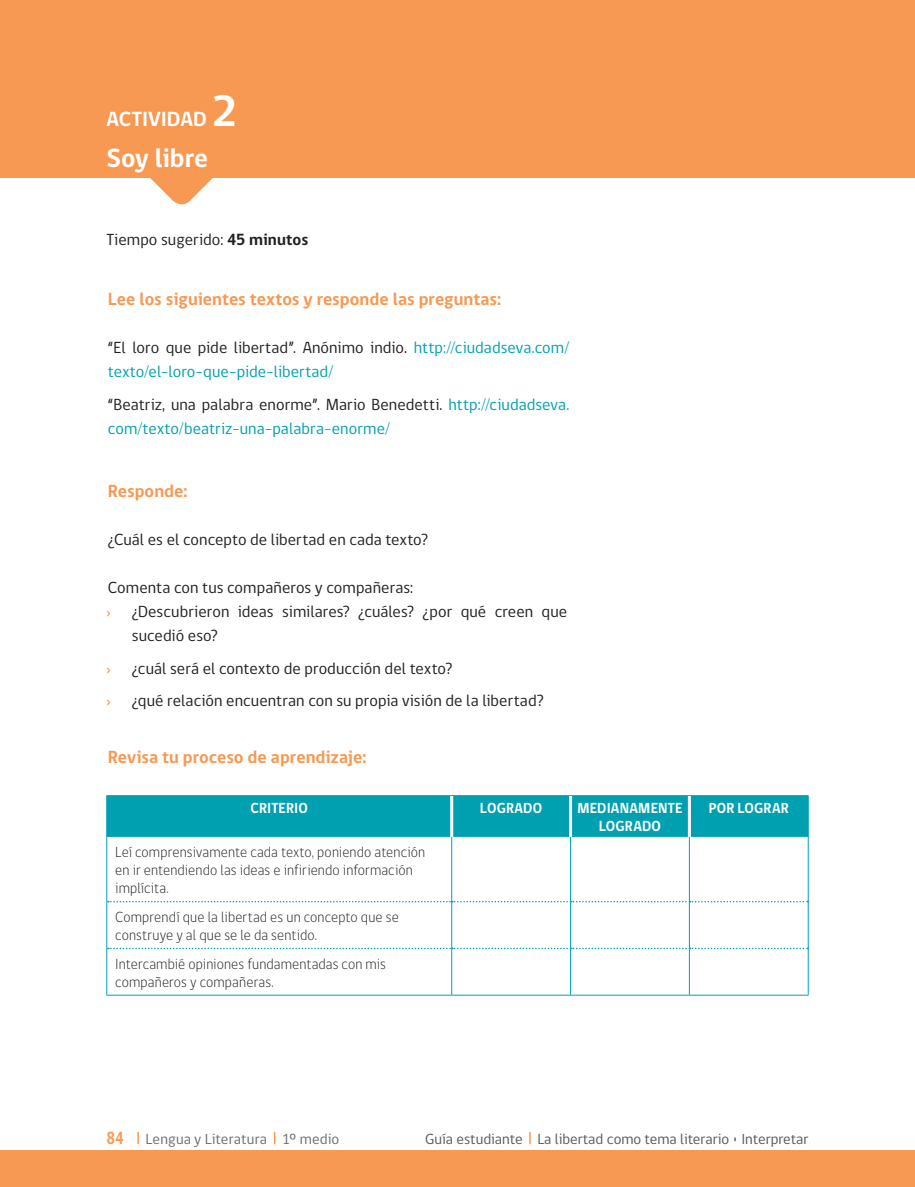
<style>
.page{position:relative;width:915px;height:1187px;background:#fff}
.page>*{position:absolute;margin:0;border:0;box-sizing:border-box;transform-origin:0 0}
.titulos{font:700 27px "gob CL";color:#fff}
.titulos-2{font:700 21px "gob CL";letter-spacing:-.005em;color:#fff}
.texto_gral_2_columna{font:700 18px "gob CL";color:#f79952}
.texto_gral_2_columna-2{font:16.5px/24px "gob CL";letter-spacing:.005em;color:#00a0b0}
.punteo_viñeta_col_iz{font:16.5px/24px "gob CL";letter-spacing:.005em;color:#231f20}
.texto_gral_2_columna-3{font:16.5px "gob CL";letter-spacing:.005em;color:#231f20}
.punteo_viñeta_col_iz-2{font:16.5px "gob CL";color:#f79952}
.t1{font:300 15px/18px "gob CL";letter-spacing:.01em;color:#231f20;scale:.95 1}
.t2{font:15px "gob CL";color:#57585a}
.t3{font:700 15px "gob CL";letter-spacing:.01em;color:#fff;scale:.95 1}
.t4{font:15px "gob CL";letter-spacing:.01em;color:#6c6d70}
.s1{font-size:45px}
.s2{font-weight:700}
.s3{color:#231f20}
.s4{font-weight:700;font-size:18px;color:#f79952}
</style>
<div class="page">
<div style="left:0;top:0;width:914px;height:178px;background:#f79952"></div>
<svg style="left:150px;top:178px;width:63px;height:27px;fill:#f79952"></svg>
<svg style="left:137px;top:1131px;width:2px;height:12px"></svg>
<svg style="left:274px;top:1131px;width:1px;height:12px"></svg>
<svg style="left:529px;top:1132px;width:1px;height:12px"></svg>
<div style="left:0;top:1149px;width:914px;height:37px;background:#f79952"></div>
<div style="left:107px;top:796px;width:700px;height:40px;background:#00a0b0"></div>
<svg style="left:107px;top:836px;width:700px;height:158px"></svg>
<hr style="left:106px;top:795px;width:345px;height:1px;background:#00a0b0">
<hr style="left:451px;top:795px;width:119px;height:1px;background:#00a0b0">
<hr style="left:570px;top:795px;width:119px;height:1px;background:#00a0b0">
<hr style="left:689px;top:795px;width:119px;height:1px;background:#00a0b0">
<hr style="left:807px;top:836px;width:1px;height:65px;background:#00a0b0">
<hr style="left:807px;top:901px;width:1px;height:47px;background:#00a0b0">
<hr style="left:106px;top:796px;width:1px;height:40px;background:#00a0b0">
<hr style="left:807px;top:796px;width:1px;height:40px;background:#00a0b0">
<hr style="left:106px;top:836px;width:1px;height:65px;background:#00a0b0">
<hr style="left:451px;top:836px;width:1px;height:64px;background:#00a0b0">
<hr style="left:570px;top:836px;width:1px;height:64px;background:#00a0b0">
<hr style="left:688px;top:836px;width:1px;height:64px;background:#00a0b0">
<hr style="left:106px;top:901px;width:1px;height:47px;background:#00a0b0">
<hr style="left:451px;top:902px;width:1px;height:45px;background:#00a0b0">
<hr style="left:570px;top:902px;width:1px;height:45px;background:#00a0b0">
<hr style="left:688px;top:902px;width:1px;height:45px;background:#00a0b0">
<hr style="left:106px;top:948px;width:1px;height:46px;background:#00a0b0">
<hr style="left:451px;top:949px;width:1px;height:45px;background:#00a0b0">
<hr style="left:570px;top:949px;width:1px;height:45px;background:#00a0b0">
<hr style="left:688px;top:949px;width:1px;height:45px;background:#00a0b0">
<hr style="left:106px;top:994px;width:345px;height:1px;background:#00a0b0">
<hr style="left:451px;top:994px;width:119px;height:1px;background:#00a0b0">
<hr style="left:570px;top:994px;width:119px;height:1px;background:#00a0b0">
<hr style="left:689px;top:994px;width:119px;height:1px;background:#00a0b0">
<svg style="left:108px;top:900px;width:699px;height:2px"></svg>
<svg style="left:108px;top:947px;width:699px;height:2px"></svg>
<hr style="left:450px;top:796px;width:3px;height:40px;background:#fff">
<hr style="left:569px;top:796px;width:3px;height:40px;background:#fff">
<hr style="left:687px;top:796px;width:3px;height:40px;background:#fff">
<hr style="left:807px;top:948px;width:1px;height:46px;background:#00a0b0">
<p class="titulos-2" style="left:106px;top:104px;width:132px">ACTIVIDAD <span class="s1">2</span></p>
<p class="titulos" style="left:106px;top:139px;width:103px">Soy libre</p>
<p class="punteo_viñeta_col_iz" style="left:106px;top:228px;width:203px">Tiempo sugerido: <span class="s2">45 minutos</span></p>
<p class="texto_gral_2_columna" style="left:108px;top:286px;width:395px">Lee los siguientes textos y responde las preguntas:</p>
<p class="texto_gral_2_columna-2" style="left:108px;top:336px;width:463px"><span class="s3">“El loro que pide libertad”. Anónimo indio.</span> http://ciudadseva.com/ texto/el-loro-que-pide-libertad/</p>
<p class="texto_gral_2_columna-2" style="left:108px;top:392px;width:463px"><span class="s3">“Beatriz, una palabra enorme”. Mario Benedetti.</span> http://ciudadseva. com/texto/beatriz-una-palabra-enorme/</p>
<p class="texto_gral_2_columna" style="left:108px;top:479px;width:81px">Responde:</p>
<p class="texto_gral_2_columna-3" style="left:108px;top:528px;width:321px">¿Cuál es el concepto de libertad en cada texto?</p>
<p class="texto_gral_2_columna-3" style="left:108px;top:576px;width:307px">Comenta con tus compañeros y compañeras:</p>
<p class="punteo_viñeta_col_iz-2" style="left:106px;top:600px;width:6px">›</p>
<p class="punteo_viñeta_col_iz" style="left:132px;top:600px;width:436px">¿Descubrieron ideas similares? ¿cuáles? ¿por qué creen que sucedió eso?</p>
<p class="punteo_viñeta_col_iz-2" style="left:106px;top:657px;width:6px">›</p>
<p class="punteo_viñeta_col_iz" style="left:132px;top:656px;width:322px">¿cuál será el contexto de producción del texto?</p>
<p class="punteo_viñeta_col_iz-2" style="left:106px;top:689px;width:6px">›</p>
<p class="punteo_viñeta_col_iz" style="left:132px;top:689px;width:413px">¿qué relación encuentran con su propia visión de la libertad?</p>
<p class="texto_gral_2_columna" style="left:108px;top:744px;width:260px">Revisa tu proceso de aprendizaje:</p>
<p class="t3" style="left:250px;top:797px;width:62px">CRITERIO</p>
<p class="t3" style="left:480px;top:797px;width:67px">LOGRADO</p>
<p class="t3" style="left:577px;top:797px;width:112px">MEDIANAMENTE</p>
<p class="t3" style="left:598px;top:815px;width:67px">LOGRADO</p>
<p class="t1" style="left:115px;top:843px;width:327px">Leí comprensivamente cada texto, poniendo atención en ir entendiendo las ideas e infiriendo información implícita.</p>
<p class="t1" style="left:115px;top:908px;width:300px">Comprendí que la libertad es un concepto que se construye y al que se le da sentido.</p>
<p class="t1" style="left:115px;top:954px;width:286px">Intercambié opiniones fundamentadas con mis compañeros y compañeras.</p>
<p class="t3" style="left:708px;top:797px;width:86px">POR LOGRAR</p>
<p class="t4" style="left:106px;top:1128px;width:234px"><span class="s4">84</span> Lengua y Literatura 1º medio</p>
<p class="t2" style="left:425px;top:1128px;width:384px">Guía estudiante La libertad como tema literario • Interpretar</p>
</div>
